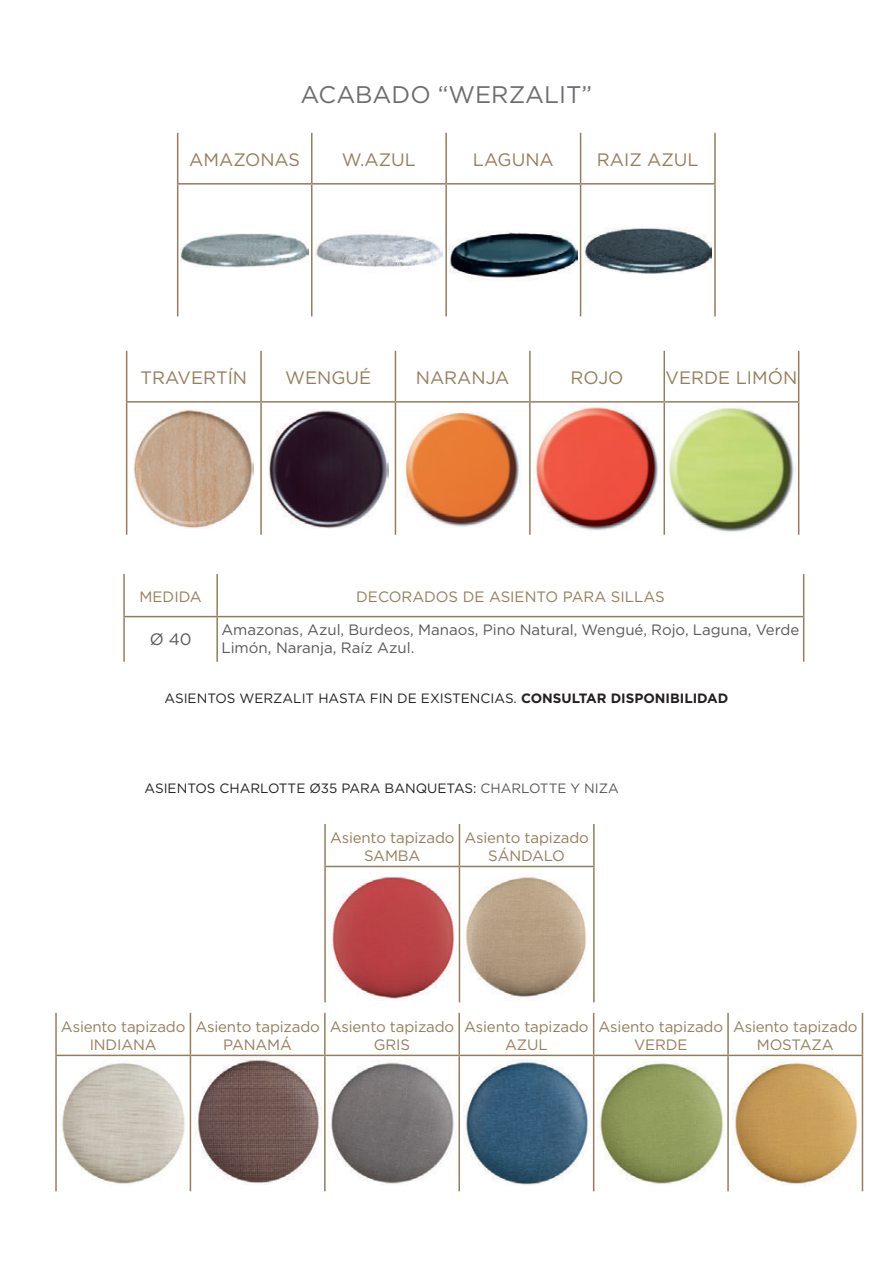
<style>
.page{position:relative;width:893px;height:1263px;background:#fff}
.page>*{position:absolute;margin:0;border:0;box-sizing:border-box;transform-origin:0 0}
.t1{font:24px "Gotham";color:#6c6d70}
.t2{font:18px "Gotham";color:#967d5a}
.t3{font:16.5px "Gotham";color:#57585a}
.t4{font:15px/18px "Gotham";letter-spacing:-.01em;color:#967d5a;text-align:center}
.t5{font:15px/18px "Gotham";color:#57585a}
.t6{font:15px "Gotham";color:#967d5a}
.t7{font:13.5px "Gotham";color:#231f20}
.s1{font-weight:700}
.s2{color:#57585a}
</style>
<div class="page">
<hr style="left:55px;top:1013px;width:2px;height:42px;background:#967d5a">
<hr style="left:190px;top:1013px;width:1px;height:42px;background:#967d5a">
<hr style="left:324px;top:1013px;width:2px;height:42px;background:#967d5a">
<hr style="left:458px;top:1013px;width:2px;height:42px;background:#967d5a">
<hr style="left:593px;top:1013px;width:1px;height:42px;background:#967d5a">
<hr style="left:727px;top:1013px;width:2px;height:42px;background:#967d5a">
<hr style="left:862px;top:1013px;width:1px;height:42px;background:#967d5a">
<hr style="left:55px;top:1056px;width:2px;height:135px;background:#967d5a">
<hr style="left:55px;top:1055px;width:135px;height:1px;background:#967d5a">
<hr style="left:190px;top:1056px;width:1px;height:135px;background:#967d5a">
<hr style="left:190px;top:1055px;width:135px;height:1px;background:#967d5a">
<hr style="left:324px;top:1056px;width:2px;height:135px;background:#967d5a">
<hr style="left:325px;top:1055px;width:134px;height:1px;background:#967d5a">
<hr style="left:458px;top:1056px;width:2px;height:135px;background:#967d5a">
<hr style="left:459px;top:1055px;width:135px;height:1px;background:#967d5a">
<hr style="left:593px;top:1056px;width:1px;height:135px;background:#967d5a">
<hr style="left:594px;top:1055px;width:134px;height:1px;background:#967d5a">
<hr style="left:727px;top:1056px;width:2px;height:135px;background:#967d5a">
<hr style="left:728px;top:1055px;width:135px;height:1px;background:#967d5a">
<hr style="left:862px;top:1056px;width:1px;height:135px;background:#967d5a">
<img style="left:62px;top:1063px;width:123px;height:121px">
<img style="left:194px;top:1058px;width:126px;height:126px">
<img style="left:329px;top:1060px;width:125px;height:124px">
<img style="left:463px;top:1059px;width:128px;height:126px">
<img style="left:598px;top:1059px;width:125px;height:127px">
<img style="left:732px;top:1059px;width:127px;height:127px">
<hr style="left:324px;top:824px;width:2px;height:42px;background:#967d5a">
<hr style="left:459px;top:824px;width:1px;height:42px;background:#967d5a">
<hr style="left:593px;top:824px;width:2px;height:42px;background:#967d5a">
<hr style="left:324px;top:867px;width:2px;height:135px;background:#967d5a">
<hr style="left:324px;top:866px;width:135px;height:1px;background:#967d5a">
<hr style="left:459px;top:867px;width:1px;height:135px;background:#967d5a">
<hr style="left:459px;top:866px;width:136px;height:1px;background:#967d5a">
<hr style="left:593px;top:867px;width:2px;height:135px;background:#967d5a">
<img style="left:332px;top:877px;width:124px;height:123px">
<img style="left:465px;top:877px;width:121px;height:120px">
<hr style="left:123px;top:574px;width:2px;height:42px;background:#967d5a">
<hr style="left:123px;top:616px;width:94px;height:1px;background:#967d5a">
<hr style="left:216px;top:574px;width:2px;height:42px;background:#967d5a">
<hr style="left:803px;top:574px;width:1px;height:42px;background:#967d5a">
<hr style="left:217px;top:616px;width:587px;height:1px;background:#967d5a">
<hr style="left:123px;top:617px;width:2px;height:45px;background:#967d5a">
<hr style="left:216px;top:617px;width:2px;height:45px;background:#967d5a">
<hr style="left:803px;top:617px;width:1px;height:45px;background:#967d5a">
<hr style="left:177px;top:133px;width:1px;height:50px;background:#967d5a">
<hr style="left:311px;top:133px;width:1px;height:50px;background:#967d5a">
<hr style="left:445px;top:133px;width:2px;height:50px;background:#967d5a">
<hr style="left:580px;top:133px;width:1px;height:50px;background:#967d5a">
<hr style="left:714px;top:133px;width:2px;height:50px;background:#967d5a">
<hr style="left:177px;top:185px;width:1px;height:131px;background:#967d5a">
<hr style="left:177px;top:183px;width:135px;height:2px;background:#967d5a">
<hr style="left:311px;top:185px;width:1px;height:131px;background:#967d5a">
<hr style="left:312px;top:183px;width:134px;height:2px;background:#967d5a">
<hr style="left:445px;top:185px;width:2px;height:131px;background:#967d5a">
<hr style="left:446px;top:183px;width:135px;height:2px;background:#967d5a">
<hr style="left:580px;top:185px;width:1px;height:131px;background:#967d5a">
<hr style="left:581px;top:183px;width:135px;height:2px;background:#967d5a">
<hr style="left:714px;top:185px;width:2px;height:131px;background:#967d5a">
<img style="left:181px;top:233px;width:127px;height:34px">
<img style="left:315px;top:234px;width:128px;height:34px">
<img style="left:450px;top:231px;width:127px;height:49px">
<img style="left:584px;top:227px;width:128px;height:46px">
<hr style="left:126px;top:351px;width:1px;height:50px;background:#967d5a">
<hr style="left:260px;top:351px;width:2px;height:50px;background:#967d5a">
<hr style="left:395px;top:351px;width:1px;height:50px;background:#967d5a">
<hr style="left:529px;top:351px;width:2px;height:50px;background:#967d5a">
<hr style="left:663px;top:351px;width:2px;height:50px;background:#967d5a">
<hr style="left:798px;top:351px;width:1px;height:50px;background:#967d5a">
<hr style="left:126px;top:403px;width:1px;height:132px;background:#967d5a">
<hr style="left:126px;top:401px;width:135px;height:2px;background:#967d5a">
<hr style="left:260px;top:403px;width:2px;height:132px;background:#967d5a">
<hr style="left:261px;top:401px;width:134px;height:2px;background:#967d5a">
<hr style="left:395px;top:403px;width:1px;height:132px;background:#967d5a">
<hr style="left:395px;top:401px;width:135px;height:2px;background:#967d5a">
<hr style="left:529px;top:403px;width:2px;height:132px;background:#967d5a">
<hr style="left:530px;top:401px;width:134px;height:2px;background:#967d5a">
<hr style="left:663px;top:403px;width:2px;height:132px;background:#967d5a">
<hr style="left:664px;top:401px;width:135px;height:2px;background:#967d5a">
<hr style="left:798px;top:403px;width:1px;height:132px;background:#967d5a">
<img style="left:134px;top:409px;width:120px;height:119px">
<img style="left:268px;top:409px;width:120px;height:119px">
<img style="left:405px;top:411px;width:115px;height:116px">
<img style="left:533px;top:405px;width:126px;height:126px">
<img style="left:669px;top:406px;width:125px;height:126px">
<h1 class="t1" style="left:301px;top:81px;width:293px">ACABADO “WERZALIT”</h1>
<p class="t2" style="left:189px;top:150px;width:112px">AMAZONAS</p>
<p class="t2" style="left:342px;top:150px;width:76px">W.AZUL</p>
<p class="t2" style="left:473px;top:150px;width:82px">LAGUNA</p>
<p class="t2" style="left:597px;top:150px;width:103px">RAIZ AZUL</p>
<p class="t2" style="left:141px;top:368px;width:108px">TRAVERTÍN</p>
<p class="t2" style="left:285px;top:368px;width:88px">WENGUÉ</p>
<p class="t2" style="left:416px;top:368px;width:95px">NARANJA</p>
<p class="t2" style="left:571px;top:368px;width:55px">ROJO</p>
<p class="t2" style="left:666px;top:368px;width:133px">VERDE LIMÓN</p>
<p class="t6" style="left:140px;top:588px;width:64px">MEDIDA</p>
<p class="t6" style="left:356px;top:588px;width:310px">DECORADOS DE ASIENTO PARA SILLAS</p>
<p class="t3" style="left:150px;top:630px;width:43px">Ø 40</p>
<p class="t5" style="left:221px;top:621px;width:579px">Amazonas, Azul, Burdeos, Manaos, Pino Natural, Wengué, Rojo, Laguna, Verde<br>Limón, Naranja, Raíz Azul.</p>
<p class="t7" style="left:165px;top:691px;width:565px">ASIENTOS WERZALIT HASTA FIN DE EXISTENCIAS. <span class="s1">CONSULTAR DISPONIBILIDAD</span></p>
<p class="t7" style="left:145px;top:780px;width:476px">ASIENTOS CHARLOTTE Ø35 PARA BANQUETAS: <span class="s2">CHARLOTTE Y NIZA</span></p>
<p class="t4" style="left:330px;top:828px;width:126px">Asiento tapizado<br>SAMBA</p>
<p class="t4" style="left:464px;top:828px;width:126px">Asiento tapizado<br>SÁNDALO</p>
<p class="t4" style="left:61px;top:1017px;width:126px">Asiento tapizado<br>INDIANA</p>
<p class="t4" style="left:195px;top:1017px;width:126px">Asiento tapizado<br>PANAMÁ</p>
<p class="t4" style="left:330px;top:1017px;width:126px">Asiento tapizado<br>GRIS</p>
<p class="t4" style="left:464px;top:1017px;width:126px">Asiento tapizado<br>AZUL</p>
<p class="t4" style="left:599px;top:1017px;width:126px">Asiento tapizado<br>VERDE</p>
<p class="t4" style="left:733px;top:1017px;width:126px">Asiento tapizado<br>MOSTAZA</p>
</div>
